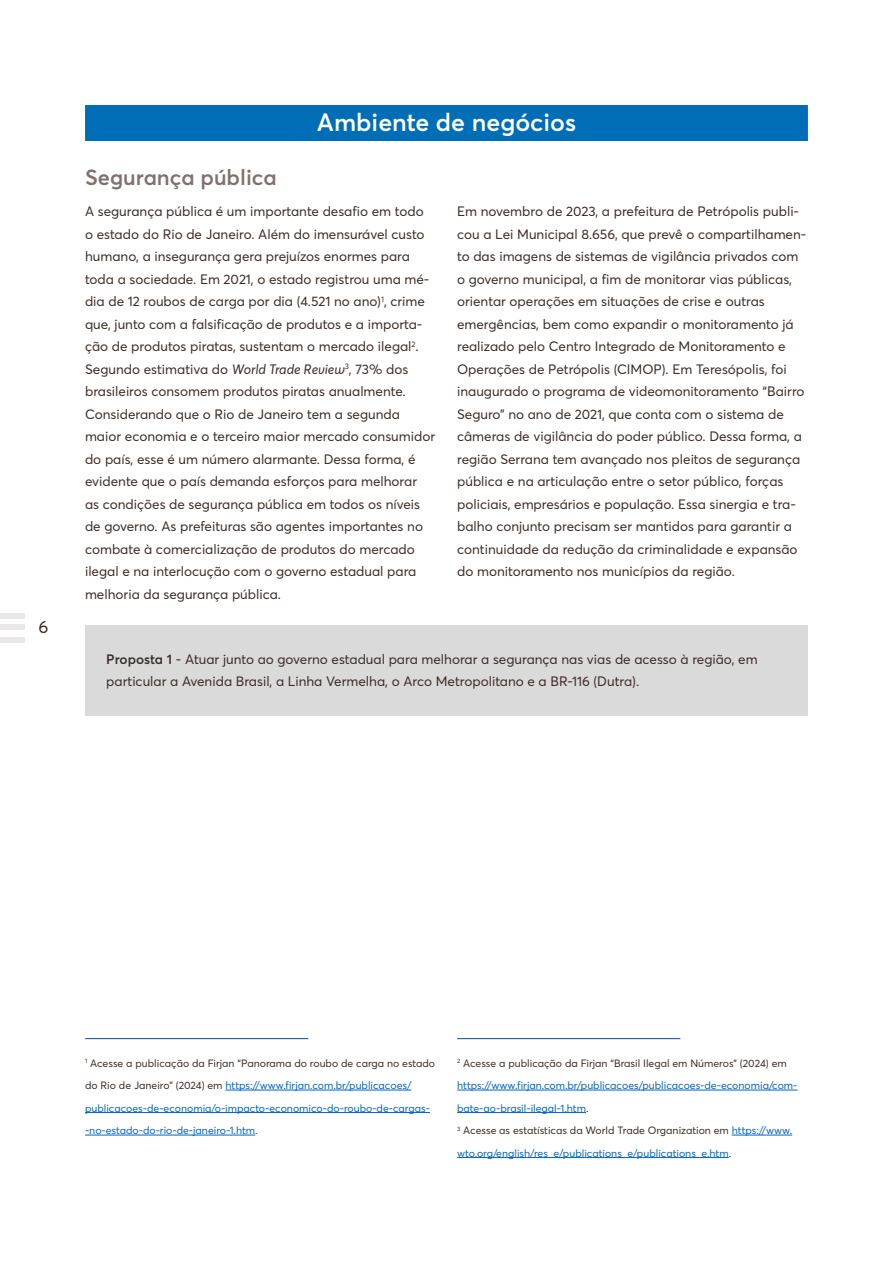
<style>
.page{position:relative;width:893px;height:1263px;background:#fff}
.page>*{position:absolute;margin:0;border:0;box-sizing:border-box;transform-origin:0 0}
.t1{font:600 24.75px "Averta";color:#fff}
.t2{font:600 21.75px "Averta";color:#7f716c}
.t3{font:17.25px "Averta";color:#3a2c26}
.t4{font:13.5px/22.5px "Averta";color:#3a2c26}
.t5{font:10.5px/22.5px "Averta";color:#0563c1}
.s1{font-style:italic}
.s2{font-weight:600}
.s3{color:#3a2c26}
</style>
<div class="page">
<div style="left:0;top:613px;width:25px;height:5px;background:#e9e7e7"></div>
<div style="left:0;top:625px;width:25px;height:5px;background:#e9e7e7"></div>
<div style="left:0;top:637px;width:25px;height:5px;background:#e9e7e7"></div>
<div style="left:85px;top:105px;width:723px;height:36px;background:#006eb7"></div>
<div style="left:85px;top:625px;width:723px;height:90px;background:#dadada"></div>
<hr style="left:85px;top:1038px;width:223px;height:1px;background:#164194">
<hr style="left:225px;top:1090px;width:186px;height:1px;background:#0563c1">
<hr style="left:85px;top:1112px;width:345px;height:1px;background:#0563c1">
<hr style="left:85px;top:1135px;width:170px;height:1px;background:#0563c1">
<hr style="left:457px;top:1038px;width:223px;height:1px;background:#164194">
<hr style="left:457px;top:1090px;width:340px;height:1px;background:#0563c1">
<hr style="left:457px;top:1112px;width:129px;height:1px;background:#0563c1">
<hr style="left:732px;top:1135px;width:60px;height:1px;background:#0563c1">
<hr style="left:457px;top:1157px;width:272px;height:1px;background:#0563c1">
<p class="t3" style="left:38px;top:615px;width:12px">6</p>
<h1 class="t1" style="left:317px;top:104px;width:261px">Ambiente de negócios</h1>
<h2 class="t2" style="left:85px;top:162px;width:193px">Segurança pública</h2>
<p class="t4" style="left:85px;top:199px;width:352px">A segurança pública é um importante desafio em todo<br>o estado do Rio de Janeiro. Além do imensurável custo humano, a insegurança gera prejuízos enormes para toda a sociedade. Em 2021, o estado registrou uma mé&shy;dia de 12 roubos de carga por dia (4.521 no ano)<sup>1</sup>, crime que, junto com a falsificação de produtos e a importa&shy;ção de produtos piratas, sustentam o mercado ilegal<sup>2</sup>.<br>Segundo estimativa do <span class="s1">World Trade Review</span><sup>3</sup>, 73% dos brasileiros consomem produtos piratas anualmente.<br>Considerando que o Rio de Janeiro tem a segunda maior economia e o terceiro maior mercado consumidor do país, esse é um número alarmante. Dessa forma, é evidente que o país demanda esforços para melhorar<br>as condições de segurança pública em todos os níveis de governo. As prefeituras são agentes importantes no combate à comercialização de produtos do mercado ilegal e na interlocução com o governo estadual para melhoria da segurança pública.</p>
<p class="t4" style="left:457px;top:200px;width:351px">Em novembro de 2023, a prefeitura de Petrópolis publi&shy;cou a Lei Municipal 8.656, que prevê o compartilhamen&shy;to das imagens de sistemas de vigilância privados com o governo municipal, a fim de monitorar vias públicas, orientar operações em situações de crise e outras emergências, bem como expandir o monitoramento já realizado pelo Centro Integrado de Monitoramento e Operações de Petrópolis (CIMOP). Em Teresópolis, foi inaugurado o programa de videomonitoramento “Bairro Seguro” no ano de 2021, que conta com o sistema de câmeras de vigilância do poder público. Dessa forma, a região Serrana tem avançado nos pleitos de segurança pública e na articulação entre o setor público, forças policiais, empresários e população. Essa sinergia e tra&shy;balho conjunto precisam ser mantidos para garantir a continuidade da redução da criminalidade e expansão do monitoramento nos municípios da região.</p>
<p class="t4" style="left:106px;top:647px;width:653px"><span class="s2">Proposta 1</span> - Atuar junto ao governo estadual para melhorar a segurança nas vias de acesso à região, em particular a Avenida Brasil, a Linha Vermelha, o Arco Metropolitano e a BR-116 (Dutra).</p>
<p class="t5" style="left:85px;top:1051px;width:352px"><sup>1</sup> <span class="s3">Acesse a publicação da Firjan “Panorama do roubo de carga no estado do Rio de Janeiro” (2024) em</span> https://www.firjan.com.br/publicacoes/ publicacoes-de-economia/o-impacto-economico-do-roubo-de-cargas--no-estado-do-rio-de-janeiro-1.htm<span class="s3">.</span></p>
<p class="t5" style="left:457px;top:1051px;width:342px"><sup>2</sup> <span class="s3">Acesse a publicação da Firjan “Brasil Ilegal em Números” (2024) em </span>https://www.firjan.com.br/publicacoes/publicacoes-de-economia/com&shy;bate-ao-brasil-ilegal-1.htm<span class="s3">.<br></span><sup>3</sup> <span class="s3">Acesse as estatísticas da World Trade Organization em</span> https://www. wto.org/english/res_e/publications_e/publications_e.htm<span class="s3">.</span></p>
</div>
